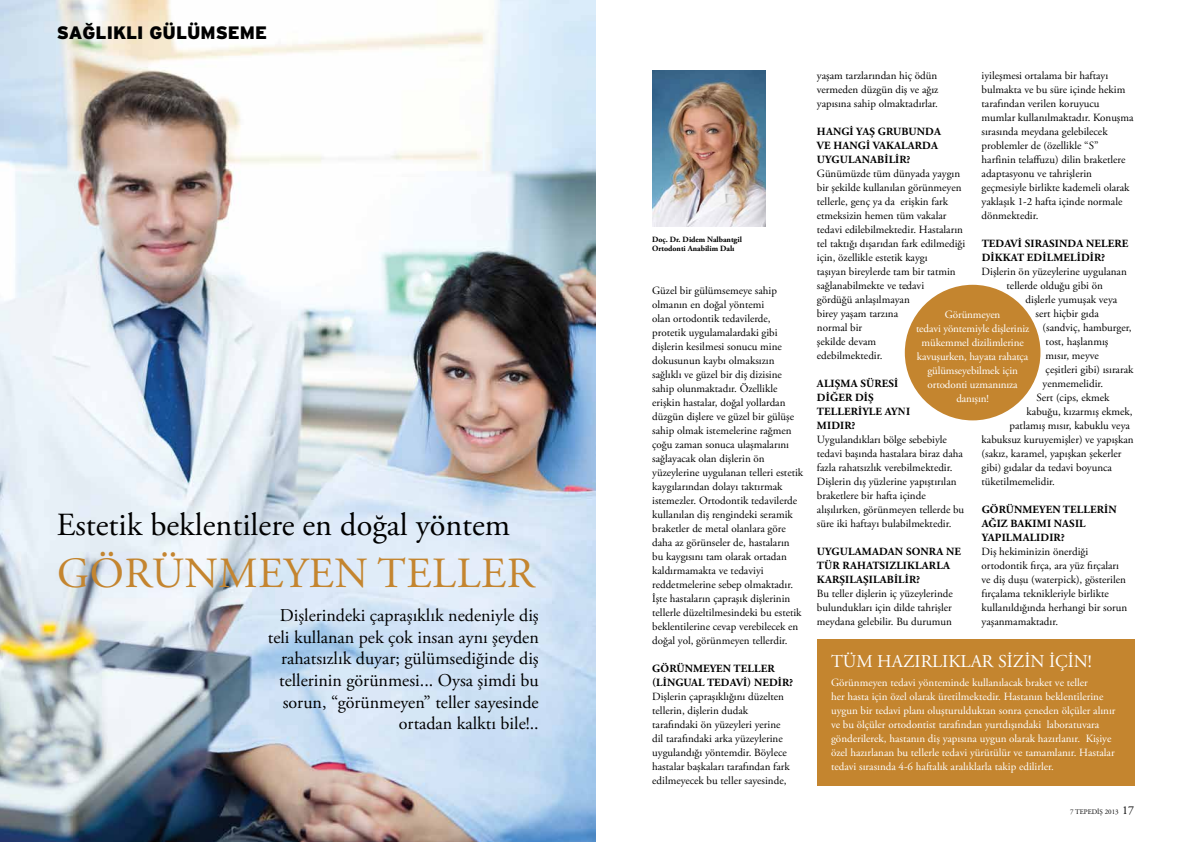
<style>
.page{position:relative;width:1191px;height:842px;background:#fff}
.page>*{position:absolute;margin:0;border:0;box-sizing:border-box;transform-origin:0 0}
.t1{font:43px "Adobe Garamond Pro";letter-spacing:.015em;color:#c4852f}
.t2{font:32.2px "Adobe Garamond Pro";color:#000}
.t3{font:18px/21.6px "Adobe Garamond Pro";color:#000;text-align:right}
.t4{font:18px "Adobe Garamond Pro";color:#fff}
.t5{font:900 18px "Interstate";color:#000}
.t6{font:11px/14px "Adobe Garamond Pro";color:#000}
.t7{font:11px/14px "Adobe Garamond Pro";color:#fff}
.t8{font:700 11px/14px "Adobe Garamond Pro";letter-spacing:.015em;color:#000}
.t9{font:700 8px/9.6px "Adobe Garamond Pro";color:#000}
.t10{font:7px "Adobe Garamond Pro";color:#000}
.s1{font-size:12px}
</style>
<div class="page">
<img style="left:0;top:0;width:595px;height:842px">
<img style="left:652px;top:71px;width:113px;height:156px">
<div style="left:817px;top:639px;width:317px;height:146px;background:#c4852f"></div>
<div style="left:904px;top:285px;width:136px;height:135px;background:#c4852f;border-radius:50%"></div>
<h3 class="t5" style="left:57px;top:22px;width:212px">SAĞLIKLI GÜLÜMSEME</h3>
<h2 class="t2" style="left:57px;top:505px;width:455px">Estetik beklentilere en doğal yöntem</h2>
<h1 class="t1" style="left:57px;top:547px;width:479px">GÖRÜNMEYEN TELLER</h1>
<h3 class="t3" style="left:268px;top:605px;width:272px">Dişlerindeki çapraşıklık nedeniyle diş teli kullanan pek çok insan aynı şeyden rahatsızlık duyar; gülümsediğinde diş tellerinin görünmesi... Oysa şimdi bu sorun, “görünmeyen” teller sayesinde ortadan kalktı bile!..</h3>
<p class="t9" style="left:652px;top:235px;width:91px">DOÇ. DR. DIDEM NALBANTGIL<br>ORTODONTI ANABILIM DALI</p>
<p class="t6" style="left:652px;top:284px;width:152px">Güzel bir gülümsemeye sahip olmanın en doğal yöntemi<br>olan ortodontik tedavilerde, protetik uygulamalardaki gibi dişlerin kesilmesi sonucu mine dokusunun kaybı olmaksızın sağlıklı ve güzel bir diş dizisine sahip olunmaktadır. Özellikle erişkin hastalar, doğal yollardan düzgün dişlere ve güzel bir gülüşe sahip olmak istemelerine rağmen çoğu zaman sonuca ulaşmalarını sağlayacak olan dişlerin ön yüzeylerine uygulanan telleri estetik kaygılarından dolayı taktırmak istemezler. Ortodontik tedavilerde kullanılan diş rengindeki seramik braketler de metal olanlara göre daha az görünseler de, hastaların bu kaygısını tam olarak ortadan kaldırmamakta ve tedaviyi reddetmelerine sebep olmaktadır.<br>İşte hastaların çapraşık dişlerinin tellerle düzeltilmesindeki bu estetik beklentilerine cevap verebilecek en doğal yol, görünmeyen tellerdir.</p>
<p class="t8" style="left:652px;top:662px;width:18px">GÖRÜN</p>
<p class="t8" style="left:652px;top:662px;width:117px;text-indent:41px">MEYEN TELLER (LINGUAL TEDA</p>
<p class="t8" style="left:736px;top:676px;width:27px">VI) NED</p>
<p class="t8" style="left:778px;top:676px;width:17px">IR?</p>
<p class="t6" style="left:652px;top:690px;width:139px">Dişlerin çapraşıklığını düzelten tellerin, dişlerin dudak tarafındaki ön yüzeyleri yerine dil tarafındaki arka yüzeylerine uygulandığı yöntemdir. Böylece hastalar başkaları tarafından fark edilmeyecek bu teller sayesinde,</p>
<p class="t6" style="left:817px;top:69px;width:123px;text-align:justify">yaşam tarzlarından hiç ödün vermeden düzgün diş ve ağız yapısına sahip olmaktadırlar.</p>
<p class="t8" style="left:817px;top:125px;width:10px">HANG</p>
<p class="t6" style="left:981px;top:69px;width:153px">iyileşmesi ortalama bir haftayı bulmakta ve bu süre içinde hekim tarafından verilen koruyucu mumlar kullanılmaktadır. Konuşma sırasında meydana gelebilecek problemler de (özellikle “S” harfinin telaffuzu) dilin braketlere adaptasyonu ve tahrişlerin geçmesiyle birlikte kademeli olarak yaklaşık 1-2 hafta içinde normale dönmektedir.</p>
<p class="t8" style="left:981px;top:237px;width:16px">TEDA</p>
<p class="t8" style="left:1010px;top:237px;width:58px">VI SIRASINDA</p>
<p class="t8" style="left:817px;top:125px;width:109px;text-indent:33px">I YAŞ GRUBUNDA<br>VE HANG</p>
<p class="t8" style="left:866px;top:139px;width:51px">I VAKALARDA</p>
<p class="t8" style="left:817px;top:153px;width:47px">UYG ULANA</p>
<p class="t8" style="left:877px;top:153px;width:35px">BILIR?</p>
<p class="t6" style="left:817px;top:167px;width:150px">Günümüzde tüm dünyada yaygın bir şekilde kullanılan görünmeyen tellerle, genç ya da erişkin fark etmeksizin hemen tüm vakalar tedavi edilebilmektedir. Hastaların tel taktığı dışarıdan fark edilmediği için, özellikle estetik kaygı<br>taşıyan bireylerde tam bir tatmin sağlanabilmekte ve tedavi<br>gördüğü anlaşılmayan<br>birey yaşam tarzına<br>normal bir<br>şekilde devam<br>edebilmektedir.</p>
<p class="t8" style="left:817px;top:377px;width:51px">ALIŞMA SÜRES</p>
<p class="t8" style="left:894px;top:377px;width:6px">I</p>
<p class="t8" style="left:817px;top:391px;width:22px">DIĞER</p>
<p class="t8" style="left:981px;top:237px;width:134px;text-indent:104px">NELERE<br>DIKKAT EDILMELIDIR?</p>
<p class="t6" style="left:981px;top:265px;width:147px;text-align:center">Dişlerin ön yüzeylerine uygulanan tellerde olduğu gibi ön</p>
<p class="t6" style="left:1035px;top:293px;width:83px;text-indent:-10px">dişlerle yumuşak veya sert hiçbir gıda</p>
<p class="t6" style="left:1042px;top:321px;width:90px">(sandviç, hamburger,</p>
<p class="t6" style="left:1045px;top:335px;width:64px">tost, haşlanmış</p>
<p class="t6" style="left:1045px;top:349px;width:55px">mısır, meyve</p>
<p class="t6" style="left:1045px;top:363px;width:89px">çeşitleri gibi) ısırarak</p>
<p class="t6" style="left:1042px;top:377px;width:62px">yenmemelidir.</p>
<p class="t6" style="left:1036px;top:391px;width:74px">Sert (cips, ekmek</p>
<p class="t6" style="left:1026px;top:405px;width:107px">kabuğu, kızarmış ekmek,</p>
<p class="t6" style="left:1009px;top:419px;width:122px">patlamış mısır, kabuklu veya</p>
<p class="t6" style="left:981px;top:433px;width:154px">kabuksuz kuruyemişler) ve yapışkan</p>
<p class="t6" style="left:981px;top:447px;width:141px">(sakız, karamel, yapışkan şekerler</p>
<p class="t6" style="left:981px;top:461px;width:132px">gibi) gıdalar da tedavi boyunca</p>
<p class="t6" style="left:981px;top:475px;width:75px">tüketilmemelidir.</p>
<p class="t8" style="left:981px;top:503px;width:18px">GÖRÜN</p>
<p class="t7" style="left:916px;top:308px;width:115px;text-align:center">Görünmeyen<br>tedavi yöntemiyle dişleriniz mükemmel dizilimlerine kavuşurken, hayata rahatça gülümseyebilmek için ortodonti uzmanınıza danışın!</p>
<p class="t8" style="left:817px;top:391px;width:95px;text-indent:38px">DIŞ<br>TELLERIYLE AYNI<br>MIDIR?</p>
<p class="t6" style="left:817px;top:433px;width:149px">Uygulandıkları bölge sebebiyle tedavi başında hastalara biraz daha fazla rahatsızlık verebilmektedir.<br>Dişlerin dış yüzlerine yapıştırılan braketlere bir hafta içinde alışılırken, görünmeyen tellerde bu süre iki haftayı bulabilmektedir.</p>
<p class="t8" style="left:817px;top:545px;width:64px">UYG ULAMADAN</p>
<p class="t8" style="left:906px;top:545px;width:24px">SONRA</p>
<p class="t8" style="left:946px;top:545px;width:9px">NE</p>
<p class="t8" style="left:817px;top:559px;width:9px">TÜR</p>
<p class="t8" style="left:981px;top:503px;width:134px;text-indent:41px">MEYEN TELLERIN<br>AĞIZ BAKIMI NAS</p>
<p class="t8" style="left:1075px;top:517px;width:12px">IL</p>
<p class="t8" style="left:981px;top:531px;width:84px">YAPILMALID IR?</p>
<p class="t6" style="left:981px;top:545px;width:147px">Diş hekiminizin önerdiği ortodontik fırça, ara yüz fırçaları ve diş duşu (waterpick), gösterilen fırçalama teknikleriyle birlikte kullanıldığında herhangi bir sorun yaşanmamaktadır.</p>
<p class="t8" style="left:817px;top:559px;width:132px;text-indent:26px">RAHATS IZLIKLARLA<br>KARŞILAŞILABILIR?</p>
<p class="t6" style="left:817px;top:587px;width:137px;text-align:justify">Bu teller dişlerin iç yüzeylerinde bulundukları için dilde tahrişler meydana gelebilir. Bu durumun</p>
<h3 class="t4" style="left:831px;top:650px;width:262px">TÜM HAZIRLIKLAR SİZİN İÇİN!</h3>
<p class="t7" style="left:831px;top:676px;width:286px">Görünmeyen tedavi yönteminde kullanılacak braket ve teller<br>her hasta için özel olarak üretilmektedir. Hastanın beklentilerine uygun bir tedavi planı oluşturulduktan sonra çeneden ölçüler alınır ve bu ölçüler ortodontist tarafından yurtdışındaki laboratuvara gönderilerek, hastanın diş yapısına uygun olarak hazırlanır. Kişiye özel hazırlanan bu tellerle tedavi yürütülür ve tamamlanır. Hastalar tedavi sırasında 4-6 haftalık aralıklarla takip edilirler.</p>
<p class="t10" style="left:1070px;top:807px;width:65px">7 TEPEDİŞ 2013 <span class="s1">17</span></p>
</div>
